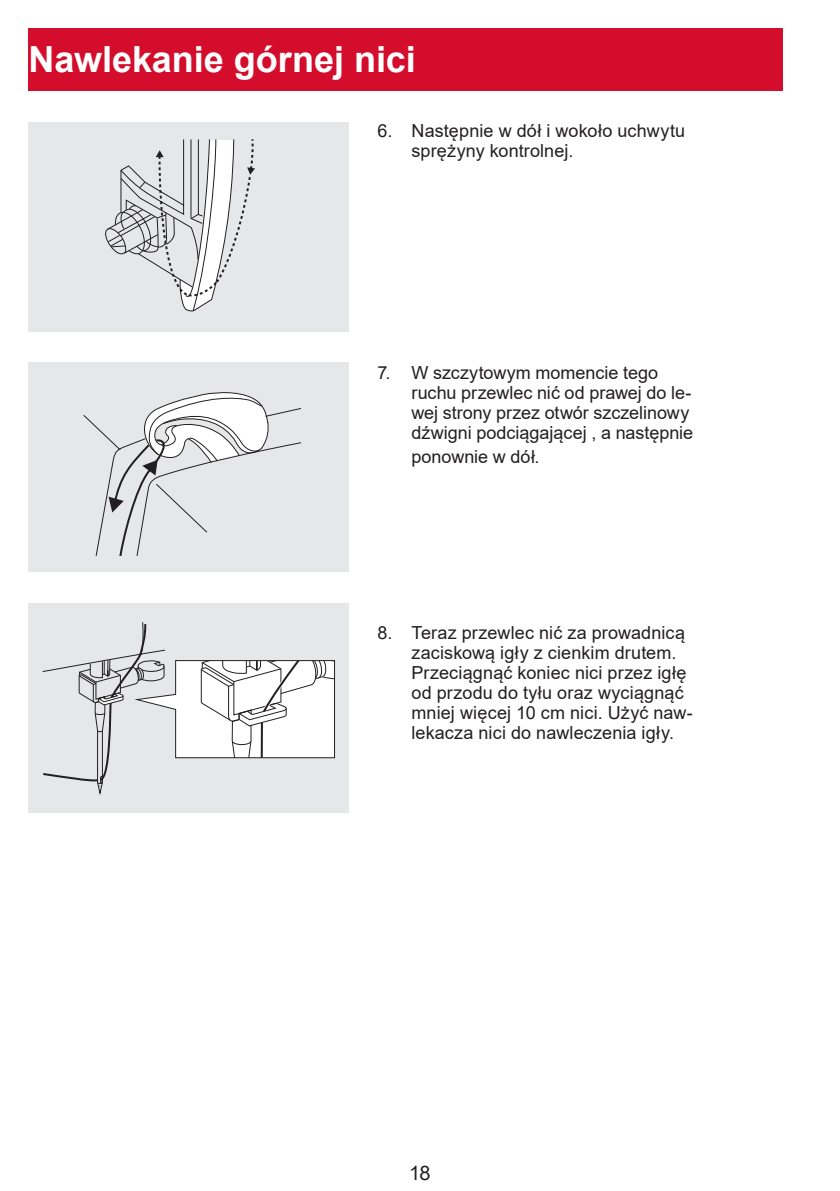
<style>
.page{position:relative;width:840px;height:1191px;background:#fff}
.page>*{position:absolute;margin:0;border:0;box-sizing:border-box;transform-origin:0 0}
.big{font:700 36px "Arial";color:#fff}
.t1{font:20px "Arial";color:#231f20}
.t2{font:18px/20px "Arial";letter-spacing:.005em;color:#231f20}
</style>
<div class="page">
<div style="left:28px;top:28px;width:754px;height:63px;background:#d30d2b"></div>
<div style="left:28px;top:122px;width:321px;height:209px;background:#e6e7e9"></div>
<svg style="left:105px;top:139px;width:150px;height:173px"></svg>
<div style="left:28px;top:362px;width:321px;height:210px;background:#e6e7e9"></div>
<svg style="left:83px;top:392px;width:218px;height:163px"></svg>
<div style="left:28px;top:603px;width:321px;height:209px;background:#e6e7e9"></div>
<svg style="left:42px;top:622px;width:293px;height:173px"></svg>
<p class="big" style="left:28px;top:34px;width:389px">Nawlekanie górnej nici</p>
<p class="t2" style="left:411px;top:121px;width:275px;text-indent:-34px">6. Następnie w dół i wokoło uchwytu sprężyny kontrolnej.</p>
<p class="t2" style="left:411px;top:363px;width:283px;text-indent:-34px">7. W szczytowym momencie tego ruchu przewlec nić od prawej do le&shy;wej strony przez otwór szczelinowy dźwigni podciągającej , a następnie</p>
<p class="t2" style="left:411px;top:447px;width:130px">ponownie w dół.</p>
<p class="t2" style="left:411px;top:622px;width:282px;text-indent:-34px">8. Teraz przewlec nić za prowadnicą zaciskową igły z cienkim drutem.<br>Przeciągnąć koniec nici przez igłę od przodu do tyłu oraz wyciągnąć mniej więcej 10 cm nici. Użyć naw&shy;lekacza nici do nawleczenia igły.</p>
<p class="t1" style="left:409px;top:1159px;width:23px">18</p>
</div>
